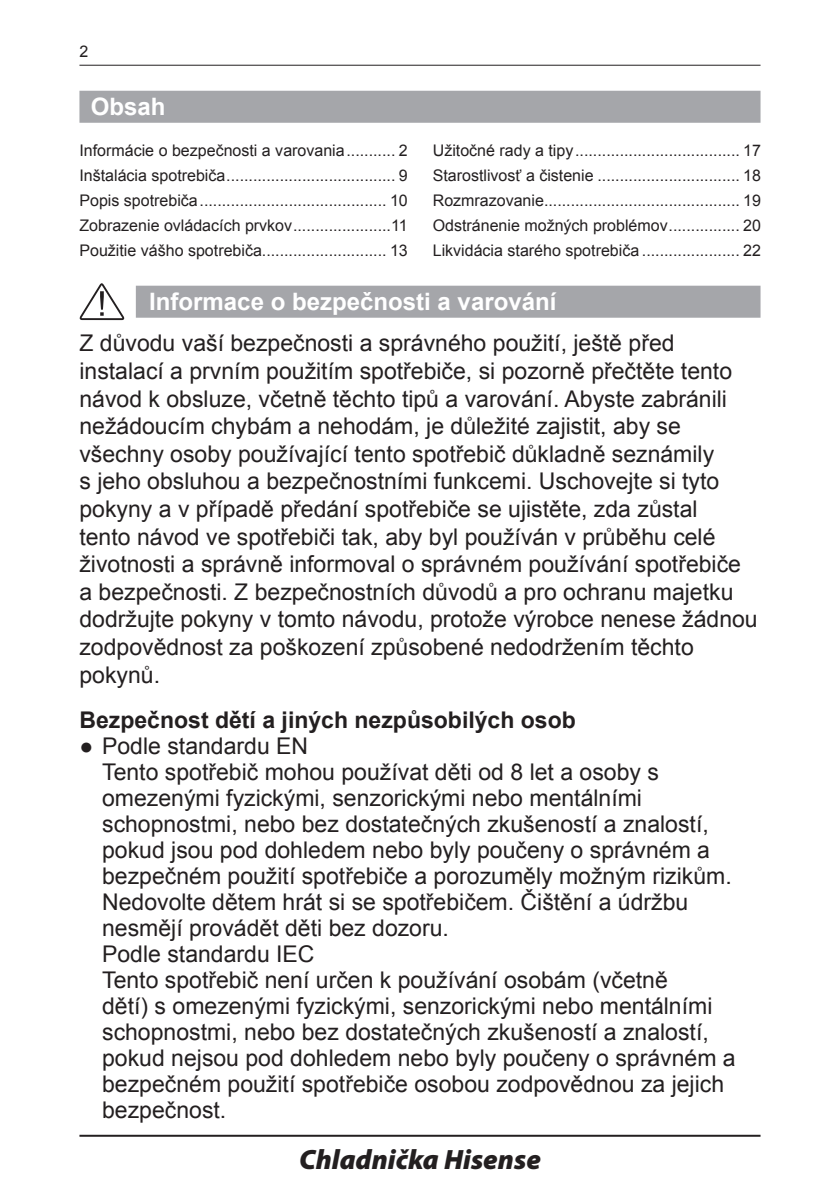
<style>
.page{position:relative;width:840px;height:1191px;background:#fff}
.page>*{position:absolute;margin:0;border:0;box-sizing:border-box;transform-origin:0 0}
.Základný{font:italic 900 28px "Myriad Pro";color:#231f20}
.Nadpis{font:700 24px "Arial";color:#fff}
.Základný_11_5{font:23px/27.6px "Arial";color:#231f20}
.Odsadenie_4_-_11_5{font:23px/26px "Arial";color:#231f20}
.Základný_11_5-2{font:700 23px "Arial";color:#231f20}
.Obsah_Nadpis{font:16px "Arial";color:#231f20}
</style>
<div class="page">
<hr style="left:79px;top:65px;width:681px;height:1px;background:#231f20">
<hr style="left:79px;top:1134px;width:681px;height:2px;background:#231f20">
<div style="left:79px;top:91px;width:681px;height:32px;background:#a5a6aa"></div>
<div style="left:136px;top:286px;width:624px;height:32px;background:#a5a6aa"></div>
<svg style="left:79px;top:283px;width:45px;height:37px"></svg>
<p class="Obsah_Nadpis" style="left:79px;top:41px;width:10px">2</p>
<p class="Nadpis" style="left:91px;top:91px;width:76px">Obsah</p>
<p class="Obsah_Nadpis" style="left:79px;top:140px;width:329px">Informácie o bezpečnosti a varovania........... 2</p>
<p class="Obsah_Nadpis" style="left:79px;top:165px;width:329px">Inštalácia spotrebiča...................................... 9</p>
<p class="Obsah_Nadpis" style="left:79px;top:190px;width:329px">Popis spotrebiča.......................................... 10</p>
<p class="Obsah_Nadpis" style="left:79px;top:215px;width:329px">Zobrazenie ovládacích prvkov......................11</p>
<p class="Obsah_Nadpis" style="left:79px;top:240px;width:329px">Použitie vášho spotrebiča............................ 13</p>
<p class="Obsah_Nadpis" style="left:432px;top:140px;width:329px">Užitočné rady a tipy..................................... 17</p>
<p class="Obsah_Nadpis" style="left:432px;top:165px;width:329px">Starostlivosť a čistenie ................................ 18</p>
<p class="Obsah_Nadpis" style="left:432px;top:190px;width:329px">Rozmrazovanie............................................ 19</p>
<p class="Obsah_Nadpis" style="left:432px;top:215px;width:329px">Odstránenie možných problémov................ 20</p>
<p class="Obsah_Nadpis" style="left:432px;top:240px;width:329px">Likvidácia starého spotrebiča ...................... 22</p>
<p class="Nadpis" style="left:149px;top:286px;width:408px">Informace o bezpečnosti a varování</p>
<p class="Základný_11_5" style="left:79px;top:330px;width:679px">Z důvodu vaší bezpečnosti a správného použití, ještě před instalací a prvním použitím spotřebiče, si pozorně přečtěte tento návod k obsluze, včetně těchto tipů a varování. Abyste zabránili nežádoucím chybám a nehodám, je důležité zajistit, aby se všechny osoby používající tento spotřebič důkladně seznámily<br>s jeho obsluhou a bezpečnostními funkcemi. Uschovejte si tyto pokyny a v případě předání spotřebiče se ujistěte, zda zůstal<br>tento návod ve spotřebiči tak, aby byl používán v průběhu celé životnosti a správně informoval o správném používání spotřebiče a bezpečnosti. Z bezpečnostních důvodů a pro ochranu majetku dodržujte pokyny v tomto návodu, protože výrobce nenese žádnou zodpovědnost za poškození způsobené nedodržením těchto pokynů.</p>
<p class="Základný_11_5-2" style="left:79px;top:705px;width:497px">Bezpečnost dětí a jiných nezpůsobilých osob</p>
<p class="Odsadenie_4_-_11_5" style="left:79px;top:733px;width:230px">● Podle standardu EN</p>
<p class="Odsadenie_4_-_11_5" style="left:102px;top:759px;width:630px">Tento spotřebič mohou používat děti od 8 let a osoby s omezenými fyzickými, senzorickými nebo mentálními schopnostmi, nebo bez dostatečných zkušeností a znalostí, pokud jsou pod dohledem nebo byly poučeny o správném a bezpečném použití spotřebiče a porozuměly možným rizikům.<br>Nedovolte dětem hrát si se spotřebičem. Čištění a údržbu nesmějí provádět děti bez dozoru.</p>
<p class="Odsadenie_4_-_11_5" style="left:102px;top:941px;width:214px">Podle standardu IEC</p>
<p class="Odsadenie_4_-_11_5" style="left:102px;top:967px;width:634px">Tento spotřebič není určen k používání osobám (včetně<br>dětí) s omezenými fyzickými, senzorickými nebo mentálními schopnostmi, nebo bez dostatečných zkušeností a znalostí, pokud nejsou pod dohledem nebo byly poučeny o správném a bezpečném použití spotřebiče osobou zodpovědnou za jejich bezpečnost.</p>
<p class="Základný" style="left:299px;top:1143px;width:243px">Chladnička Hisense</p>
</div>
